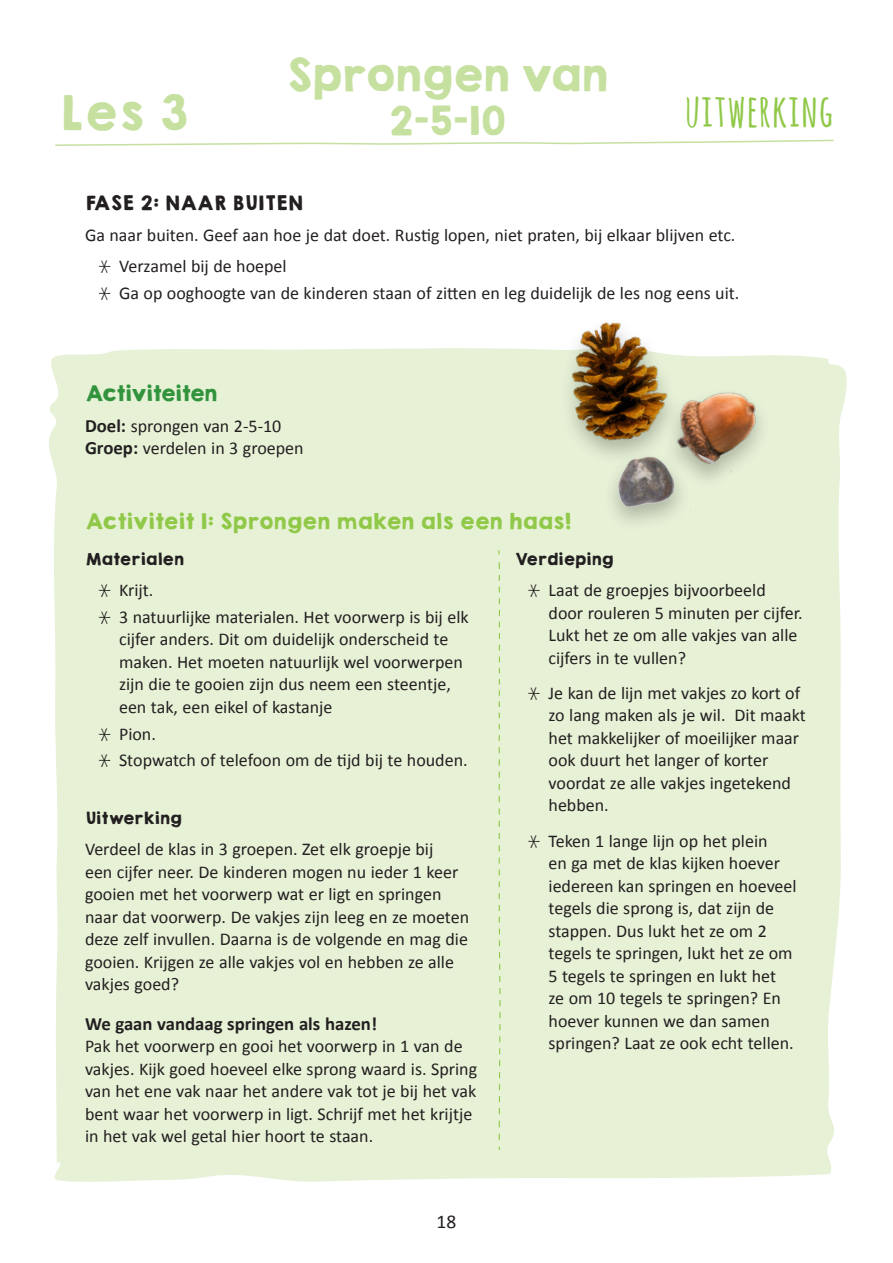
<style>
.page{position:relative;width:893px;height:1263px;background:#fff}
.page>*{position:absolute;margin:0;border:0;box-sizing:border-box;transform-origin:0 0}
.t1{font:700 45px "Amatic SC";letter-spacing:.02em;color:#90c848}
.Les{font:43.5px "KGHAPPY Solid";color:#c6e0a0}
.kop_les{font:40.5px "KGHAPPY Solid";letter-spacing:-.05em;color:#c6e0a0}
.kop_les-2{font:36px "KGHAPPY Solid";color:#c6e0a0}
.activiteit_kop{font:19.5px "KGHAPPY Solid";letter-spacing:-.03em;color:#90c848}
.paragraafkop{font:19.5px "KGHAPPY Solid";letter-spacing:-.05em;color:#32933d}
.t2{font:19.5px "Calibri";color:#231f20}
.brood{font:700 18.75px "Calibri";color:#231f20}
.brood-2{font:18px/22.5px "Calibri";color:#231f20}
.kopje_fase{font:18px "KGHAPPY Solid";color:#231f20}
.kopje{font:15px "KGHAPPY Solid";letter-spacing:-.03em;color:#231f20}
.s1{font-family:"Amatic SC";font-size:31.5px}
.s2{font-weight:700;font-size:18.75px}
</style>
<div class="page">
<svg style="left:55px;top:139px;width:779px;height:7px"></svg>
<div style="left:49px;top:348px;width:798px;height:834px;background:#e6f1d6"></div>
<svg style="left:498px;top:549px;width:3px;height:602px;background:#d5e9bb"></svg>
<img style="left:682px;top:348px;width:124px;height:171px">
<div style="left:557px;top:317px;width:125px;height:149px;background:#231f20;opacity:.29"></div>
<img style="left:555px;top:317px;width:121px;height:134px">
<div style="left:603px;top:450px;width:125px;height:82px;background:#231f20;opacity:.29"></div>
<img style="left:599px;top:426px;width:115px;height:122px">
<p class="Les" style="left:59px;top:79px;width:131px">Les 3</p>
<p class="kop_les" style="left:285px;top:44px;width:324px">Sprongen van</p>
<p class="kop_les-2" style="left:387px;top:93px;width:120px">2-5-10</p>
<h1 class="t1" style="left:685px;top:78px;width:150px">UITWERKING</h1>
<p class="kopje_fase" style="left:85px;top:189px;width:219px">FASE 2: NAAR BUITEN</p>
<p class="brood-2" style="left:85px;top:223px;width:652px">Ga naar buiten. Geef aan hoe je dat doet. Rustig lopen, niet praten, bij elkaar blijven etc.</p>
<p class="brood-2" style="left:98px;top:254px;width:190px"><span class="s1">*</span> Verzamel bij de hoepel</p>
<p class="brood-2" style="left:98px;top:280px;width:643px"><span class="s1">*</span> Ga op ooghoogte van de kinderen staan of zitten en leg duidelijk de les nog eens uit.</p>
<p class="paragraafkop" style="left:85px;top:378px;width:134px">Activiteiten</p>
<p class="brood-2" style="left:85px;top:414px;width:220px"><span class="s2">Doel:</span> sprongen van 2-5-10<br><span class="s2">Groep:</span> verdelen in 3 groepen</p>
<p class="activiteit_kop" style="left:85px;top:506px;width:487px">Activiteit 1: Sprongen maken als een haas!</p>
<p class="kopje" style="left:514px;top:548px;width:101px">Verdieping</p>
<p class="brood-2" style="left:549px;top:578px;width:256px;text-indent:-21px"><span class="s1">*</span> Laat de groepjes bijvoorbeeld door rouleren 5 minuten per cijfer.<br>Lukt het ze om alle vakjes van alle cijfers in te vullen?</p>
<p class="brood-2" style="left:549px;top:681px;width:259px;text-indent:-21px"><span class="s1">*</span> Je kan de lijn met vakjes zo kort of zo lang maken als je wil. Dit maakt het makkelijker of moeilijker maar ook duurt het langer of korter voordat ze alle vakjes ingetekend hebben.</p>
<p class="brood-2" style="left:549px;top:829px;width:250px;text-indent:-21px"><span class="s1">*</span> Teken 1 lange lijn op het plein<br>en ga met de klas kijken hoever iedereen kan springen en hoeveel tegels die sprong is, dat zijn de stappen. Dus lukt het ze om 2 tegels te springen, lukt het ze om<br>5 tegels te springen en lukt het<br>ze om 10 tegels te springen? En hoever kunnen we dan samen springen? Laat ze ook echt tellen.</p>
<p class="kopje" style="left:85px;top:548px;width:100px">Materialen</p>
<p class="brood-2" style="left:98px;top:578px;width:57px"><span class="s1">*</span> Krijt.</p>
<p class="brood-2" style="left:119px;top:605px;width:351px;text-indent:-21px"><span class="s1">*</span> 3 natuurlijke materialen. Het voorwerp is bij elk cijfer anders. Dit om duidelijk onderscheid te maken. Het moeten natuurlijk wel voorwerpen zijn die te gooien zijn dus neem een steentje, een tak, een eikel of kastanje</p>
<p class="brood-2" style="left:98px;top:722px;width:60px"><span class="s1">*</span> Pion.</p>
<p class="brood-2" style="left:98px;top:748px;width:371px"><span class="s1">*</span> Stopwatch of telefoon om de tijd bij te houden.</p>
<p class="kopje" style="left:85px;top:807px;width:98px">Uitwerking</p>
<p class="brood-2" style="left:85px;top:837px;width:386px">Verdeel de klas in 3 groepen. Zet elk groepje bij<br>een cijfer neer. De kinderen mogen nu ieder 1 keer gooien met het voorwerp wat er ligt en springen naar dat voorwerp. De vakjes zijn leeg en ze moeten deze zelf invullen. Daarna is de volgende en mag die gooien. Krijgen ze alle vakjes vol en hebben ze alle vakjes goed?</p>
<p class="brood" style="left:85px;top:1012px;width:294px">We gaan vandaag springen als hazen!</p>
<p class="brood-2" style="left:85px;top:1034px;width:394px">Pak het voorwerp en gooi het voorwerp in 1 van de vakjes. Kijk goed hoeveel elke sprong waard is. Spring van het ene vak naar het andere vak tot je bij het vak bent waar het voorwerp in ligt. Schrijf met het krijtje in het vak wel getal hier hoort te staan.</p>
<p class="t2" style="left:437px;top:1209px;width:21px">18</p>
</div>
